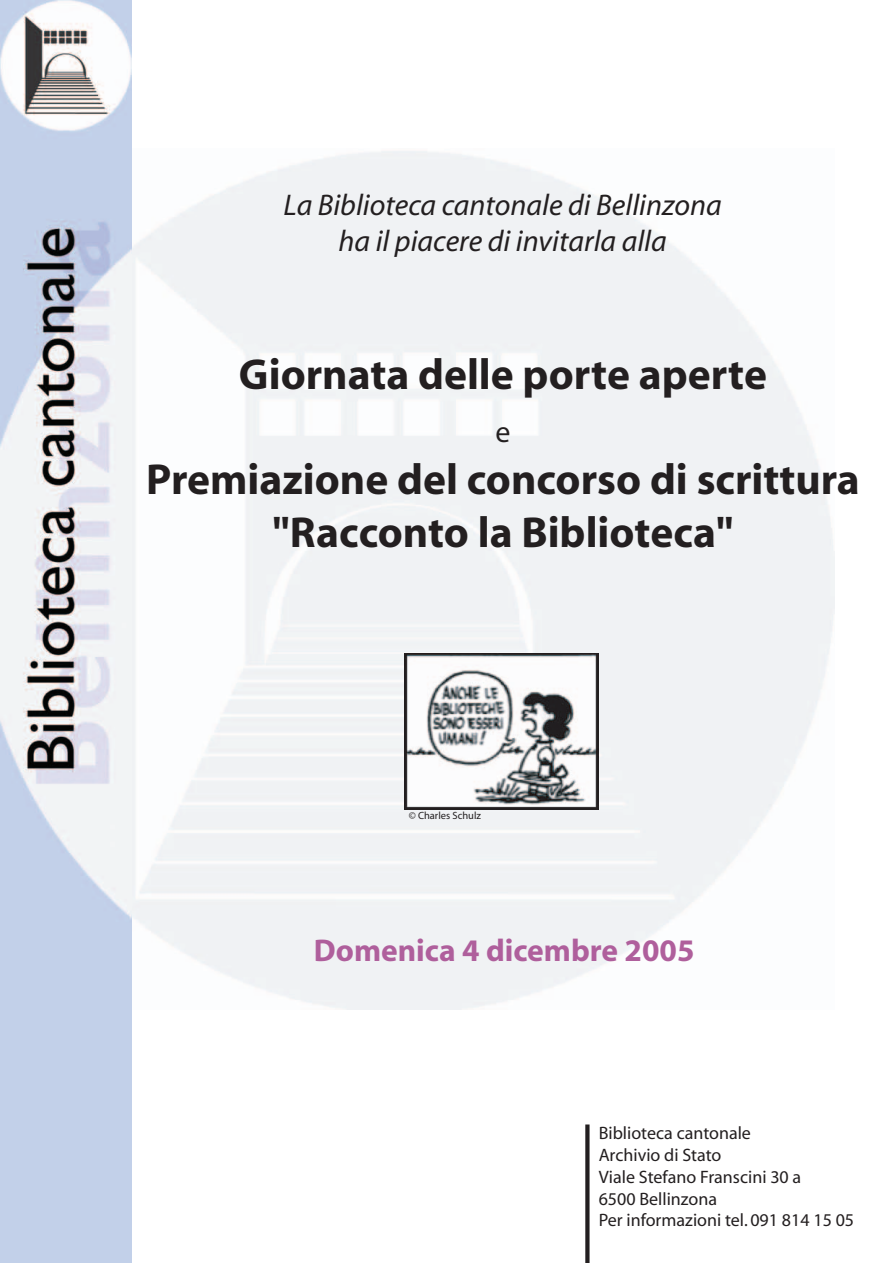
<style>
.page{position:relative;width:893px;height:1263px;background:#fff}
.page>*{position:absolute;margin:0;border:0;box-sizing:border-box;transform-origin:0 0}
.t1{font:700 43.5px/52.5px "Myriad";color:#231f20;text-align:center}
.t2{font:700 31.5px "Myriad";color:#af5f9c}
.t3{font:italic 30px/36px "Myriad";color:#231f20;text-align:center}
.t4{font:30px "Myriad";color:#231f20}
.t5{font:18px/21.8px "Myriad";color:#231f20}
.t6{font:10.5px "Myriad";color:#231f20}
</style>
<div class="page">
<img style="left:132px;top:151px;width:703px;height:858px">
<img style="left:0;top:0;width:132px;height:1263px">
<img style="left:405px;top:653px;width:193px;height:156px">
<div style="left:585px;top:1124px;width:5px;height:139px;background:#231f20"></div>
<h3 class="t3" style="left:284px;top:189px;width:440px">La Biblioteca cantonale di Bellinzona ha il piacere di invitarla alla</h3>
<h1 class="t1" style="left:239px;top:350px;width:530px">Giornata delle porte aperte</h1>
<h3 class="t4" style="left:495px;top:417px;width:17px">e</h3>
<h1 class="t1" style="left:146px;top:455px;width:715px">Premiazione del concorso di scrittura "Racconto la Biblioteca"</h1>
<p class="t6" style="left:409px;top:810px;width:74px">© Charles Schulz</p>
<h2 class="t2" style="left:314px;top:934px;width:382px">Domenica 4 dicembre 2005</h2>
<p class="t5" style="left:599px;top:1123px;width:257px">Biblioteca cantonale<br>Archivio di Stato<br>Viale Stefano Franscini 30 a<br>6500 Bellinzona<br>Per informazioni tel. 091 814 15 05</p>
</div>
